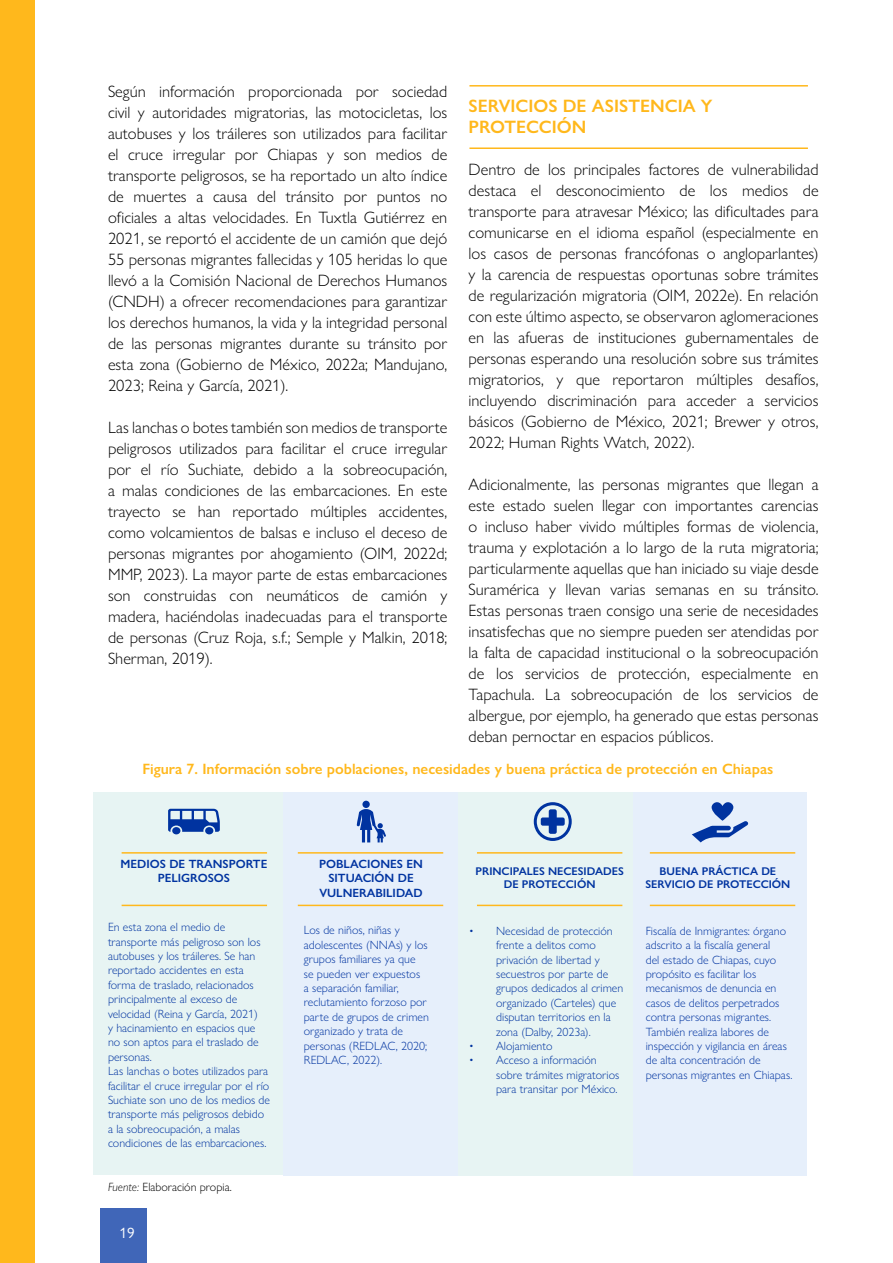
<style>
.page{position:relative;width:893px;height:1263px;background:#fff}
.page>*{position:absolute;margin:0;border:0;box-sizing:border-box;transform-origin:0 0}
.t1{font:600 18px/21px "Gill Sans Nova";color:#ffb81c}
.t2{font:300 16.5px/21px "Gill Sans Nova";color:#000;text-align:justify}
.t3{font:600 15px "Gill Sans Nova";color:#ffb81c}
.t4{font:15px "Gill Sans Nova";color:#fff}
.t5{font:300 12px/14.4px "Gill Sans Nova";color:#0033a0}
.t6{font:600 12px/14.4px "Gill Sans Nova";color:#0033a0;text-align:center}
.t7{font:300 12px "Gill Sans Nova";color:#000}
.t8{font:600 11.25px/13.5px "Gill Sans Nova";color:#0033a0;text-align:center}
.s1{font-style:italic}
</style>
<div class="page">
<hr style="left:0;top:0;width:1px;height:1263px;background:#ffb81c">
<div style="left:1px;top:0;width:34px;height:1263px;background:#ffb81c"></div>
<div style="left:100px;top:1209px;width:46px;height:54px;background:#4066b8"></div>
<div style="left:633px;top:792px;width:174px;height:383px;background:#e6effb"></div>
<div style="left:458px;top:792px;width:174px;height:383px;background:#e7f4f3"></div>
<div style="left:283px;top:792px;width:175px;height:383px;background:#e6effb"></div>
<div style="left:94px;top:792px;width:189px;height:383px;background:#e7f4f3"></div>
<svg style="left:168px;top:809px;width:52px;height:23px"></svg>
<div style="left:205px;top:827px;width:8px;height:7px;background:#0033a0;border-radius:50%"></div>
<div style="left:172px;top:827px;width:8px;height:7px;background:#0033a0;border-radius:50%"></div>
<hr style="left:122px;top:905px;width:145px;height:1px;background:#ffb81c">
<hr style="left:122px;top:852px;width:145px;height:2px;background:#ffb81c">
<div style="left:362px;top:801px;width:8px;height:7px;background:#0033a0;border-radius:50%"></div>
<svg style="left:357px;top:809px;width:29px;height:33px"></svg>
<svg style="left:534px;top:802px;width:38px;height:39px"></svg>
<svg style="left:692px;top:802px;width:56px;height:40px"></svg>
<hr style="left:298px;top:905px;width:145px;height:1px;background:#ffb81c">
<hr style="left:298px;top:852px;width:145px;height:2px;background:#ffb81c">
<hr style="left:477px;top:905px;width:145px;height:1px;background:#ffb81c">
<hr style="left:477px;top:852px;width:145px;height:2px;background:#ffb81c">
<hr style="left:650px;top:905px;width:145px;height:1px;background:#ffb81c">
<hr style="left:650px;top:852px;width:145px;height:2px;background:#ffb81c">
<hr style="left:469px;top:147px;width:339px;height:2px;background:#ffb81c">
<hr style="left:469px;top:85px;width:339px;height:2px;background:#ffb81c">
<p class="t2" style="left:108px;top:81px;width:341px">Según información proporcionada por sociedad civil y autoridades migratorias, las motocicletas, los autobuses y los tráileres son utilizados para facilitar el cruce irregular por Chiapas y son medios de transporte peligrosos, se ha reportado un alto índice de muertes a causa del tránsito por puntos no oficiales a altas velocidades. En Tuxtla Gutiérrez en 2021, se reportó el accidente de un camión que dejó 55 personas migrantes fallecidas y 105 heridas lo que llevó a la Comisión Nacional de Derechos Humanos (CNDH) a ofrecer recomendaciones para garantizar los derechos humanos, la vida y la integridad personal de las personas migrantes durante su tránsito por esta zona (Gobierno de México, 2022a; Mandujano, 2023; Reina y García, 2021).</p>
<p class="t2" style="left:108px;top:417px;width:341px">Las lanchas o botes también son medios de transporte peligrosos utilizados para facilitar el cruce irregular por el río Suchiate, debido a la sobreocupación, a malas condiciones de las embarcaciones. En este trayecto se han reportado múltiples accidentes, como volcamientos de balsas e incluso el deceso de personas migrantes por ahogamiento (OIM, 2022d; MMP, 2023). La mayor parte de estas embarcaciones son construidas con neumáticos de camión y madera, haciéndolas inadecuadas para el transporte de personas (Cruz Roja, s.f.; Semple y Malkin, 2018; Sherman, 2019).</p>
<p class="t1" style="left:469px;top:95px;width:245px">SERVICIOS DE ASISTENCIA Y<br>PROTECCIÓN</p>
<p class="t2" style="left:469px;top:159px;width:351px">Dentro de los principales factores de vulnerabilidad destaca el desconocimiento de los medios de transporte para atravesar México; las dificultades para comunicarse en el idioma español (especialmente en los casos de personas francófonas o angloparlantes) y la carencia de respuestas oportunas sobre trámites de regularización migratoria (OIM, 2022e). En relación con este último aspecto, se observaron aglomeraciones en las afueras de instituciones gubernamentales de personas esperando una resolución sobre sus trámites migratorios, y que reportaron múltiples desafíos, incluyendo discriminación para acceder a servicios básicos (Gobierno de México, 2021; Brewer y otros, 2022; Human Rights Watch, 2022).</p>
<p class="t2" style="left:469px;top:474px;width:351px">Adicionalmente, las personas migrantes que llegan a este estado suelen llegar con importantes carencias o incluso haber vivido múltiples formas de violencia, trauma y explotación a lo largo de la ruta migratoria; particularmente aquellas que han iniciado su viaje desde Suramérica y llevan varias semanas en su tránsito.<br>Estas personas traen consigo una serie de necesidades insatisfechas que no siempre pueden ser atendidas por la falta de capacidad institucional o la sobreocupación de los servicios de protección, especialmente en Tapachula. La sobreocupación de los servicios de albergue, por ejemplo, ha generado que estas personas deban pernoctar en espacios públicos.</p>
<p class="t3" style="left:143px;top:760px;width:632px">Figura 7. Información sobre poblaciones, necesidades y buena práctica de protección en Chiapas</p>
<p class="t6" style="left:121px;top:857px;width:148px">MEDIOS DE TRANSPORTE<br>PELIGROSOS</p>
<p class="t6" style="left:319px;top:857px;width:105px">POBLACIONES EN<br>SITUACIÓN DE<br>VULNERABILIDAD</p>
<p class="t8" style="left:476px;top:864px;width:150px">PRINCIPALES NECESIDADES<br>DE PROTECCIÓN</p>
<p class="t8" style="left:645px;top:864px;width:146px">BUENA PRÁCTICA DE<br>SERVICIO DE PROTECCIÓN</p>
<p class="t5" style="left:496px;top:923px;width:129px;text-indent:-27px">• Necesidad de protección frente a delitos como privación de libertad y secuestros por parte de grupos dedicados al crimen organizado (Carteles) que disputan territorios en la zona (Dalby, 2023a).</p>
<p class="t5" style="left:469px;top:1039px;width:85px">• Alojamiento</p>
<p class="t5" style="left:496px;top:1053px;width:125px;text-indent:-27px">• Acceso a información sobre trámites migratorios para transitar por México.</p>
<p class="t5" style="left:108px;top:920px;width:164px">En esta zona el medio de transporte más peligroso son los autobuses y los tráileres. Se han reportado accidentes en esta forma de traslado, relacionados principalmente al exceso de velocidad (Reina y García, 2021)<br>y hacinamiento en espacios que no son aptos para el traslado de personas.<br>Las lanchas o botes utilizados para facilitar el cruce irregular por el río<br>Suchiate son uno de los medios de transporte más peligrosos debido a la sobreocupación, a malas condiciones de las embarcaciones.</p>
<p class="t5" style="left:304px;top:923px;width:127px">Los de niños, niñas y adolescentes (NNAs) y los grupos familiares ya que<br>se pueden ver expuestos<br>a separación familiar, reclutamiento forzoso por parte de grupos de crimen organizado y trata de personas (REDLAC, 2020;<br>REDLAC, 2022).</p>
<p class="t5" style="left:646px;top:923px;width:148px">Fiscalía de Inmigrantes: órgano adscrito a la fiscalía general<br>del estado de Chiapas, cuyo propósito es facilitar los mecanismos de denuncia en casos de delitos perpetrados contra personas migrantes.<br>También realiza labores de inspección y vigilancia en áreas de alta concentración de personas migrantes en Chiapas.</p>
<p class="t7" style="left:108px;top:1179px;width:125px"><span class="s1">Fuente:</span> Elaboración propia.</p>
<p class="t4" style="left:120px;top:1224px;width:16px">19</p>
</div>
